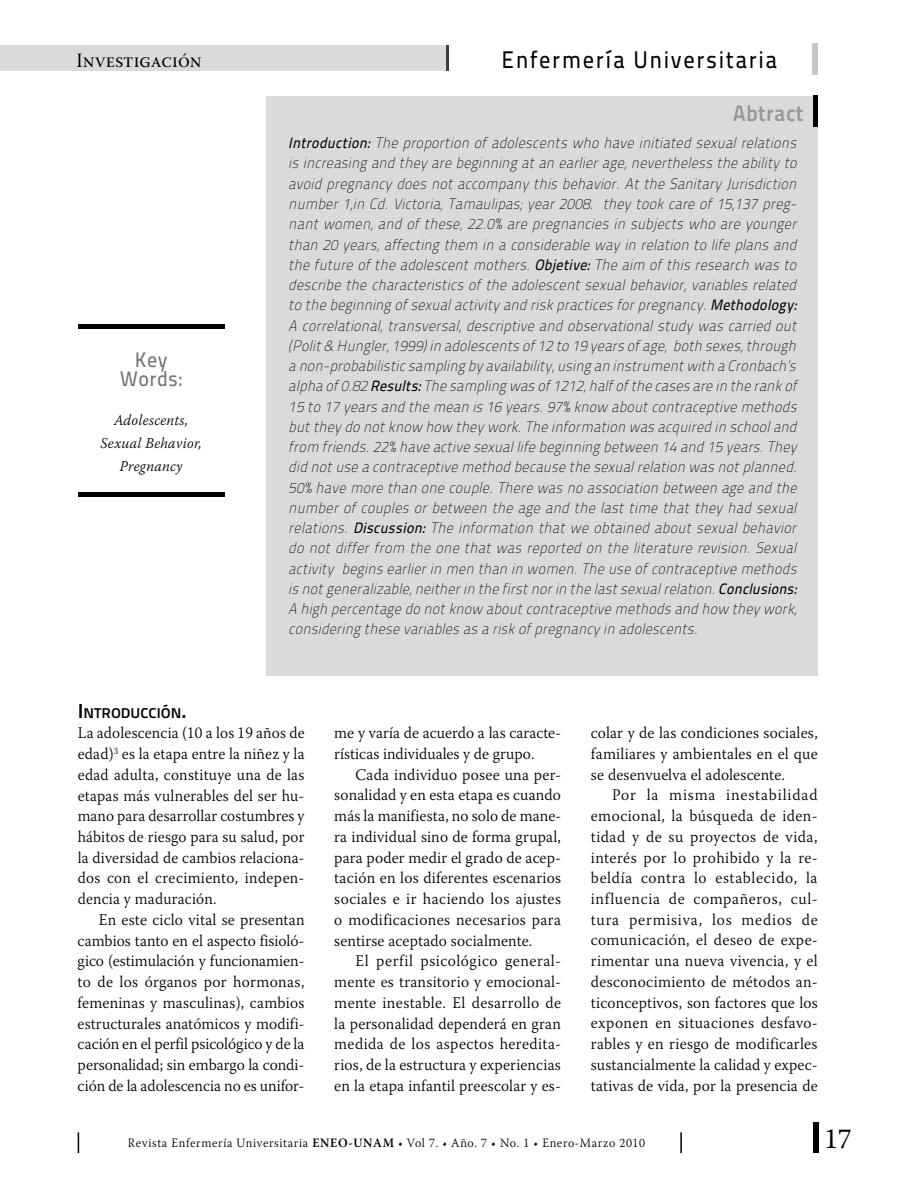
<style>
.page{position:relative;width:915px;height:1191px;background:#fff}
.page>*{position:absolute;margin:0;border:0;box-sizing:border-box;transform-origin:0 0}
.t1{font:28.5px "Warnock Pro";color:#000;scale:.95 1}
.t2{font:24px "Titillium Maps 26 L 500 wt";letter-spacing:.07em;color:#000;scale:.94 1}
.t3{font:22.5px "Titillium Maps 26 L 750 wt";letter-spacing:.015em;color:#969799;scale:.96 1}
.t4{font:21px/19.5px "Titillium Maps 26 L 500 wt";letter-spacing:.015em;color:#707172;text-align:center;scale:.96 1}
.t5{font:20.25px "Warnock Pro Subh";color:#000;scale:.95 1}
.t6{font:20.25px "Titillium Maps 26 L 750 wt";color:#000;scale:1.08 1}
.t7{font:300 16.2px/20.7px "Warnock Pro";letter-spacing:.01em;color:#000;text-align:justify;scale:.96 1}
.t8{font:300 16.2px/20.7px "Warnock Pro";letter-spacing:.01em;color:#000;text-align:justify;scale:.95 1}
.t9{font:italic 15px/20.2px "Titillium Maps 26 L 1 wt";color:#000;text-align:justify;scale:.95 1}
.t10{font:italic 300 15px/22.5px "Warnock Pro";letter-spacing:.015em;color:#000;text-align:center;scale:.96 1}
.t11{font:14.1px "Titillium Maps 26 L 750 wt";color:#000;scale:1.08 1}
.t12{font:300 12.75px "Warnock Pro";letter-spacing:.05em;color:#000;scale:.95 1}
.s1{font-family:"Titillium Maps 26 L 500 wt"}
.s2{font-size:20.25px}
.s3{font-weight:600}
</style>
<div class="page">
<div style="left:0;top:46px;width:446px;height:25px;background:#d9dadb"></div>
<hr style="left:446px;top:46px;width:2px;height:25px;background:#3e3d40">
<div style="left:812px;top:44px;width:5px;height:31px;background:#c6c7c8"></div>
<svg style="left:680px;top:1132px;width:1px;height:21px"></svg>
<svg style="left:78px;top:1132px;width:1px;height:21px"></svg>
<div style="left:813px;top:1122px;width:5px;height:31px;background:#000"></div>
<div style="left:78px;top:323px;width:146px;height:5px;background:#000"></div>
<div style="left:78px;top:492px;width:146px;height:5px;background:#000"></div>
<div style="left:266px;top:96px;width:551px;height:580px;background:#d9dadb"></div>
<div style="left:812px;top:95px;width:5px;height:32px;background:#000"></div>
<h3 class="t5" style="left:77px;top:49px;width:133px">Investigación</h3>
<h2 class="t2" style="left:501px;top:41px;width:295px">Enfermería Universitaria</h2>
<h3 class="t4" style="left:120px;top:348px;width:66px">Key<br>Words:</h3>
<p class="t10" style="left:100px;top:409px;width:107px">Adolescents,<br>Sexual Behavior,<br>Pregnancy</p>
<h3 class="t3" style="left:732px;top:96px;width:75px">Abtract</h3>
<p class="t9" style="left:288px;top:132px;width:541px"><span class="s1">Introduction:</span>Theproportion ofadolescentswho haveinitiated sexualrelations isincreasingand theyarebeginningatan earlierage,neverthelesstheabilityto avoid pregnancydoesnotaccompanythisbehavior.AttheSanitaryJurisdiction number1,in Cd.Victoria,Tamaulipas;year2008. theytookcareof15,137 preg&shy;nantwomen,and ofthese,22.0% are pregnanciesin subjectswho are younger than 20 years,affectingthem in a considerablewayin relation to lifeplansand thefutureoftheadolescentmothers.<span class="s1">Objetive:</span>Theaim ofthisresearch wasto describethecharacteristicsoftheadolescentsexualbehavior,variablesrelated to thebeginningofsexualactivityand riskpracticesforpregnancy.<span class="s1">Methodology:<br></span>A correlational,transversal,descriptiveand observationalstudywascarried out (Polit&amp; Hungler,1999)in adolescentsof12 to 19 yearsofage, both sexes,through anon-probabilisticsamplingbyavailability,usingan instrumentwith aCronbach’s alphaof0.82 <span class="s1">Results:</span>Thesamplingwasof1212,halfofthecasesarein therankof 15 to 17 yearsand themean is16 years.97% know aboutcontraceptivemethods buttheydo notknow how theywork.Theinformation wasacquired in schooland from friends.22% haveactivesexuallifebeginningbetween 14 and 15 years.They did notusea contraceptivemethod becausethesexualrelation wasnotplanned.<br>50% havemorethan onecouple.Therewasno association between ageand the numberofcouplesorbetween the age and the lasttime thattheyhad sexual relations. <span class="s1">Discussion:</span>The information that we obtained about sexual behavior do notdifferfrom the one thatwasreported on the literature revision.Sexual activity beginsearlierin men than in women.Theuseofcontraceptivemethods isnotgeneralizable,neitherin thefirstnorin thelastsexualrelation.<span class="s1">Conclusions:<br></span>A high percentagedo notknow aboutcontraceptivemethodsand how theywork, consideringthesevariablesasa riskofpregnancyin adolescents.</p>
<p class="t11" style="left:78px;top:702px;width:15px"><span class="s2">I</span>NTRODUCCIÓN</p>
<h3 class="t6" style="left:181px;top:695px;width:7px">.</h3>
<p class="t8" style="left:78px;top:722px;width:240px">La adolescencia (10 a los 19 años de edad)<sup>3</sup> es la etapa entre la niñez y la edad adulta, constituye una de las etapas más vulnerables del ser hu&shy;mano para desarrollar costumbres y hábitos de riesgo para su salud, por la diversidad de cambios relaciona&shy;dos con el crecimiento, indepen&shy;dencia y maduración.</p>
<p class="t7" style="left:78px;top:909px;width:238px;text-indent:21px">En este ciclo vital se presentan cambios tanto en el aspecto fisioló&shy;gico (estimulación y funcionamien&shy;to de los órganos por hormonas, femeninas y masculinas), cambios estructurales anatómicos y modifi&shy;cación en el perfil psicológico y de la personalidad; sin embargo la condi&shy;ción de la adolescencia no es unifor-</p>
<p class="t7" style="left:334px;top:722px;width:238px">me y varía de acuerdo a las caracte&shy;rísticas individuales y de grupo.</p>
<p class="t7" style="left:334px;top:764px;width:238px;text-indent:21px">Cada individuo posee una per&shy;sonalidad y en esta etapa es cuando más la manifiesta, no solo de mane&shy;ra individual sino de forma grupal, para poder medir el grado de acep&shy;tación en los diferentes escenarios sociales e ir haciendo los ajustes o modificaciones necesarios para sentirse aceptado socialmente.</p>
<p class="t7" style="left:334px;top:950px;width:238px;text-indent:21px">El perfil psicológico general&shy;mente es transitorio y emocional&shy;mente inestable. El desarrollo de la personalidad dependerá en gran medida de los aspectos heredita&shy;rios, de la estructura y experiencias en la etapa infantil preescolar y es-</p>
<p class="t7" style="left:590px;top:722px;width:238px">colar y de las condiciones sociales, familiares y ambientales en el que se desenvuelva el adolescente.</p>
<p class="t7" style="left:590px;top:784px;width:238px;text-indent:21px">Por la misma inestabilidad emocional, la búsqueda de iden&shy;tidad y de su proyectos de vida, interés por lo prohibido y la re&shy;beldía contra lo establecido, la influencia de compañeros, cul&shy;tura permisiva, los medios de comunicación, el deseo de expe&shy;rimentar una nueva vivencia, y el desconocimiento de métodos an&shy;ticonceptivos, son factores que los exponen en situaciones desfavo&shy;rables y en riesgo de modificarles sustancialmente la calidad y expec&shy;tativas de vida, por la presencia de</p>
<p class="t12" style="left:128px;top:1134px;width:546px">Revista Enfermería Universitaria <span class="s3">ENEO-UNAM</span> • Vol 7. • Año. 7 • No. 1 • Enero-Marzo 2010</p>
<h1 class="t1" style="left:824px;top:1121px;width:30px">17</h1>
</div>
